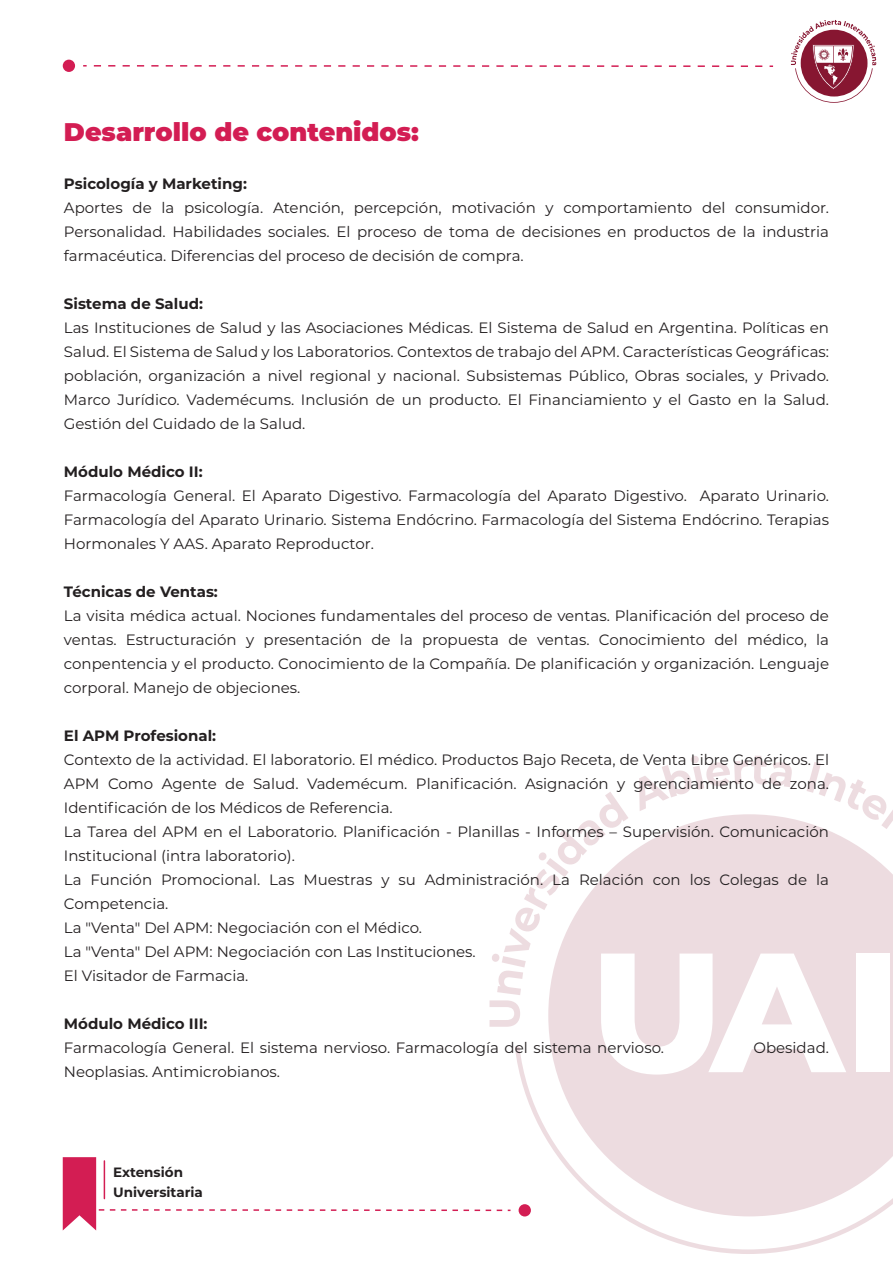
<style>
.page{position:relative;width:893px;height:1263px;background:#fff}
.page>*{position:absolute;margin:0;border:0;box-sizing:border-box;transform-origin:0 0}
.t1{font:900 25.5px "Montserrat";color:#d31d53}
.t2{font:15px/24px "Montserrat";color:#231f20;text-align:justify}
.t3{font:700 15px "Montserrat";color:#231f20}
.t4{font:700 13.5px/20.9px "Montserrat";color:#231f20}
</style>
<div class="page">
<svg style="left:94px;top:65px;width:679px;height:2px"></svg>
<div style="left:63px;top:60px;width:12px;height:12px;background:#d31d53;border-radius:50%"></div>
<svg style="left:62px;top:755px;width:831px;height:499px"></svg>
<div style="left:519px;top:1204px;width:12px;height:12px;background:#d31d53;border-radius:50%"></div>
<svg style="left:791px;top:20px;width:85px;height:83px"></svg>
<h1 class="t1" style="left:64px;top:113px;width:357px">Desarrollo de contenidos:</h1>
<p class="t3" style="left:64px;top:173px;width:185px">Psicología y Marketing:</p>
<p class="t2" style="left:64px;top:195px;width:767px">Aportes de la psicología. Atención, percepción, motivación y comportamiento del consumidor.<br>Personalidad. Habilidades sociales. El proceso de toma de decisiones en productos de la industria farmacéutica. Diferencias del proceso de decisión de compra.</p>
<p class="t3" style="left:64px;top:293px;width:141px">Sistema de Salud:</p>
<p class="t2" style="left:64px;top:315px;width:767px">Las Instituciones de Salud y las Asociaciones Médicas. El Sistema de Salud en Argentina. Políticas en Salud. El Sistema de Salud y los Laboratorios. Contextos de trabajo del APM. Características Geográficas: población, organización a nivel regional y nacional. Subsistemas Público, Obras sociales, y Privado.<br>Marco Jurídico. Vademécums. Inclusión de un producto. El Financiamiento y el Gasto en la Salud.<br>Gestión del Cuidado de la Salud.</p>
<p class="t3" style="left:64px;top:461px;width:140px">Módulo Médico II:</p>
<p class="t2" style="left:64px;top:483px;width:767px">Farmacología General. El Aparato Digestivo. Farmacología del Aparato Digestivo. Aparato Urinario.<br>Farmacología del Aparato Urinario. Sistema Endócrino. Farmacología del Sistema Endócrino. Terapias Hormonales Y AAS. Aparato Reproductor.</p>
<p class="t3" style="left:64px;top:581px;width:155px">Técnicas de Ventas:</p>
<p class="t2" style="left:64px;top:603px;width:767px">La visita médica actual. Nociones fundamentales del proceso de ventas. Planificación del proceso de ventas. Estructuración y presentación de la propuesta de ventas. Conocimiento del médico, la conpentencia y el producto. Conocimiento de la Compañía. De planificación y organización. Lenguaje corporal. Manejo de objeciones.</p>
<p class="t3" style="left:64px;top:725px;width:154px">El APM Profesional:</p>
<p class="t2" style="left:64px;top:747px;width:767px;text-align:left">Contexto de la actividad. El laboratorio. El médico. Productos Bajo Receta, de Venta Libre Genéricos. El APM Como Agente de Salud. Vademécum. Planificación. Asignación y gerenciamiento de zona.<br>Identificación de los Médicos de Referencia.<br>La Tarea del APM en el Laboratorio. Planificación - Planillas - Informes – Supervisión. Comunicación Institucional (intra laboratorio).<br>La Función Promocional. Las Muestras y su Administración. La Relación con los Colegas de la Competencia.<br>La "Venta" Del APM: Negociación con el Médico.<br>La "Venta" Del APM: Negociación con Las Instituciones.<br>El Visitador de Farmacia.</p>
<p class="t3" style="left:64px;top:1013px;width:145px">Módulo Médico III:</p>
<p class="t2" style="left:64px;top:1035px;width:602px">Farmacología General. El sistema nervioso. Farmacología del sistema nervioso.</p>
<p class="t2" style="left:753px;top:1035px;width:77px">Obesidad.</p>
<p class="t2" style="left:64px;top:1059px;width:218px">Neoplasias. Antimicrobianos.</p>
<p class="t4" style="left:113px;top:1160px;width:91px">Extensión<br>Universitaria</p>
</div>
